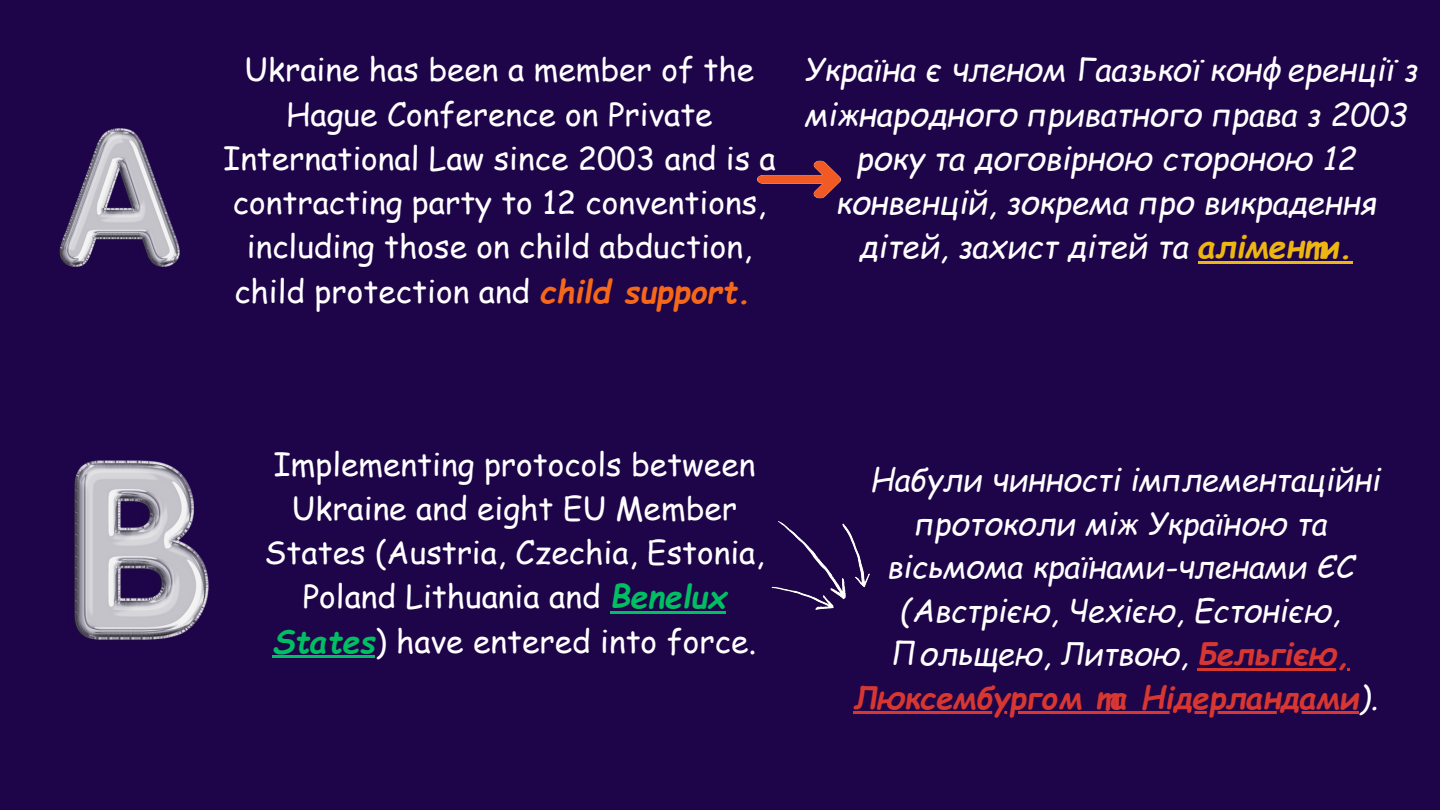
<style>
.page{position:relative;width:1440px;height:810px;background:#1e0449}
.page>*{position:absolute;margin:0;border:0;box-sizing:border-box;transform-origin:0 0}
.t1{font:31.7px/44.2px "Comic Sans MS";color:#fff;text-align:center}
.t2{font:italic 31.7px/44.2px "Comic Sans MS";color:#fff;text-align:center}
.t3{font:italic 31.1px/43.5px "Comic Sans MS";color:#fff;text-align:center}
.s1{font-weight:700;font-style:italic;color:#f66819}
.s2{font-weight:700;color:#edb611}
.s3{font-weight:700;font-style:italic;color:#00bf63}
.s4{font-weight:700;color:#d83731}
</style>
<div class="page">
<img style="left:59px;top:128px;width:121px;height:139px">
<img style="left:74px;top:461px;width:134px;height:179px">
<img style="left:757px;top:160px;width:84px;height:39px">
<img style="left:771px;top:521px;width:98px;height:89px">
<hr style="left:1198px;top:261px;width:155px;height:3px;background:#edb611">
<hr style="left:610px;top:611px;width:116px;height:3px;background:#00bf63">
<hr style="left:273px;top:655px;width:102px;height:3px;background:#00bf63">
<hr style="left:1198px;top:668px;width:152px;height:3px;background:#d83731">
<hr style="left:854px;top:711px;width:505px;height:3px;background:#d83731">
<p class="t1" style="left:223px;top:47px;width:554px">Ukraine has been a member of the Hague Conference on Private International Law since 2003 and is a contracting party to 12 conventions, including those on child abduction, child protection and <span class="s1">child support.</span></p>
<p class="t2" style="left:804px;top:47px;width:615px">Україна є членом Гаазької конференції з міжнародного приватного права з 2003 року та договірною стороною 12 конвенцій, зокрема про викрадення дітей, захист дітей та <span class="s2">аліменти.</span></p>
<p class="t1" style="left:265px;top:441px;width:501px">Implementing protocols between<br>Ukraine and eight EU Member<br>States (Austria, Czechia, Estonia,<br>Poland Lithuania and <span class="s3">Benelux<br>States</span>) have entered into force.</p>
<p class="t3" style="left:854px;top:457px;width:528px">Набули чинності імплементаційні протоколи між Україною та вісьмома країнами-членами ЄС (Австрією, Чехією, Естонією,<br>Польщею, Литвою, <span class="s4">Бельгією,<br>Люксембургом та Нідерландами</span>).</p>
</div>
